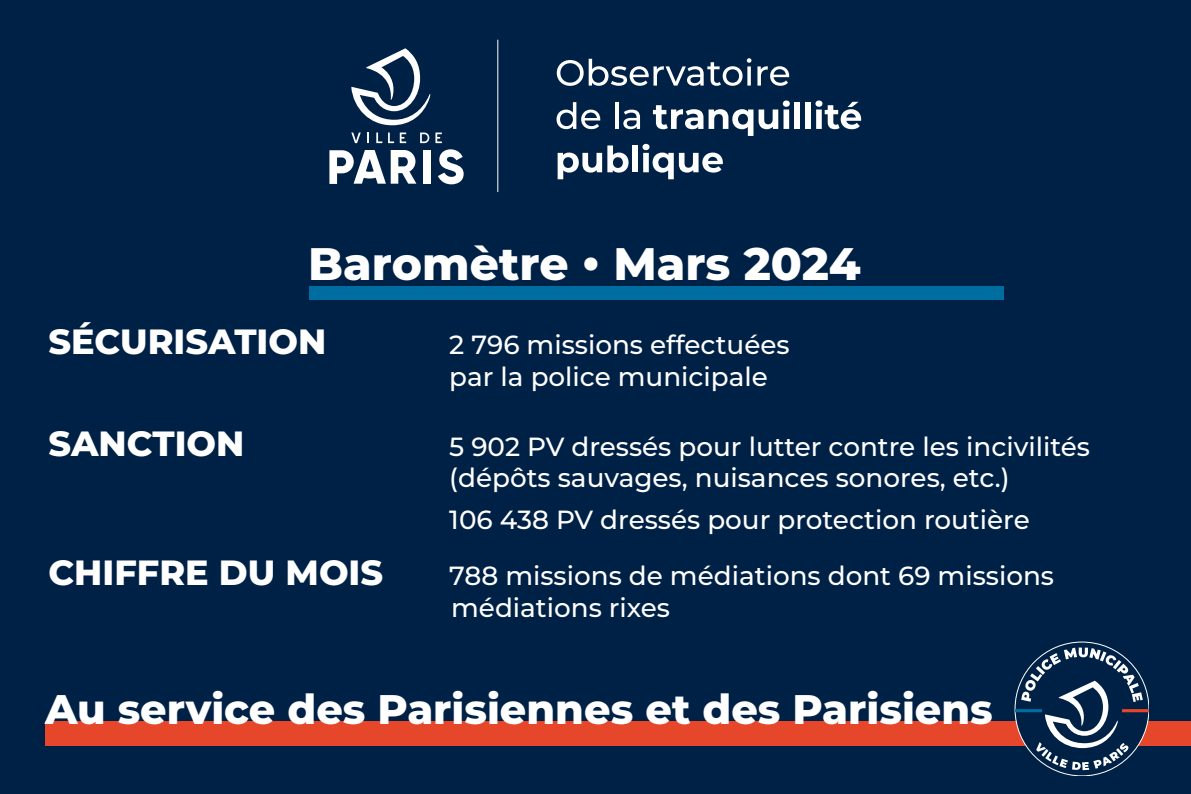
<style>
.page{position:relative;width:1191px;height:794px;background:#002146}
.page>*{position:absolute;margin:0;border:0;box-sizing:border-box;transform-origin:0 0}
.t1{font:800 45.5px "Montserrat";color:#fff}
.t2{font:800 41.3px "Montserrat";color:#fff}
.t3{font:800 35px "Montserrat";color:#fff}
.t4{font:500 26.25px/31.5px "Montserrat";color:#fff}
</style>
<div class="page">
<div style="left:45px;top:721px;width:1146px;height:24px;background:#e64629"></div>
<svg style="left:1015px;top:647px;width:133px;height:123px"></svg>
<hr style="left:497px;top:40px;width:1px;height:152px;background:#fff">
<svg style="left:351px;top:132px;width:10px;height:11px"></svg>
<svg style="left:376px;top:132px;width:6px;height:11px"></svg>
<svg style="left:388px;top:132px;width:6px;height:11px"></svg>
<svg style="left:420px;top:132px;width:9px;height:11px"></svg>
<svg style="left:435px;top:132px;width:7px;height:11px"></svg>
<svg style="left:400px;top:132px;width:6px;height:11px"></svg>
<div style="left:423px;top:150px;width:8px;height:34px;background:#fff"></div>
<svg style="left:329px;top:150px;width:87px;height:34px"></svg>
<svg style="left:438px;top:149px;width:25px;height:35px"></svg>
<svg style="left:351px;top:48px;width:79px;height:77px"></svg>
<svg style="left:557px;top:58px;width:194px;height:28px"></svg>
<svg style="left:757px;top:66px;width:32px;height:20px"></svg>
<svg style="left:556px;top:102px;width:44px;height:27px"></svg>
<hr style="left:615px;top:102px;width:3px;height:27px;background:#fff">
<svg style="left:623px;top:110px;width:17px;height:19px"></svg>
<svg style="left:653px;top:100px;width:137px;height:36px"></svg>
<div style="left:794px;top:102px;width:6px;height:27px;background:#fff"></div>
<div style="left:805px;top:102px;width:6px;height:27px;background:#fff"></div>
<svg style="left:815px;top:100px;width:46px;height:29px"></svg>
<svg style="left:557px;top:145px;width:71px;height:34px"></svg>
<div style="left:632px;top:145px;width:6px;height:27px;background:#fff"></div>
<svg style="left:642px;top:144px;width:81px;height:35px"></svg>
<div style="left:309px;top:286px;width:694px;height:14px;background:#006da0"></div>
<h1 class="t1" style="left:308px;top:230px;width:554px">Baromètre • Mars 2024</h1>
<h3 class="t3" style="left:48px;top:316px;width:279px">SÉCURISATION</h3>
<p class="t4" style="left:449px;top:328px;width:342px">2 796 missions effectuées par la police municipale</p>
<h3 class="t3" style="left:48px;top:417px;width:197px">SANCTION</h3>
<p class="t4" style="left:449px;top:429px;width:642px">5 902 PV dressés pour lutter contre les incivilités (dépôts sauvages, nuisances sonores, etc.)</p>
<p class="t4" style="left:449px;top:503px;width:582px">106 438 PV dressés pour protection routière</p>
<h3 class="t3" style="left:48px;top:547px;width:336px">CHIFFRE DU MOIS</h3>
<p class="t4" style="left:449px;top:559px;width:606px">788 missions de médiations dont 69 missions médiations rixes</p>
<h2 class="t2" style="left:45px;top:679px;width:949px">Au service des Parisiennes et des Parisiens</h2>
</div>
